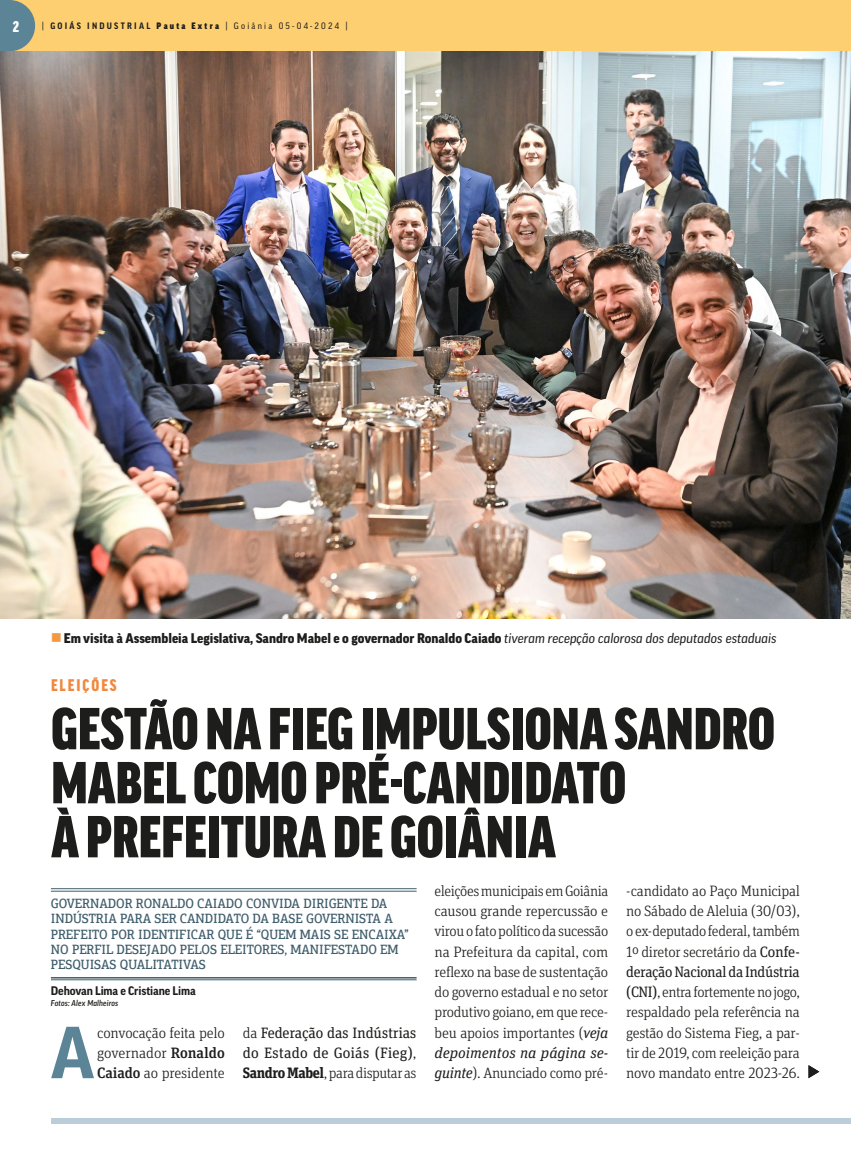
<style>
.page{position:relative;width:851px;height:1149px;background:#fff}
.page>*{position:absolute;margin:0;border:0;box-sizing:border-box;transform-origin:0 0}
.t1{font:700 70.8px "Good Pro";color:#5b8497}
.t2{font:900 condensed 57px/54px "Good Pro";color:#1d1d1b}
.t3{font:900 condensed 18px "Good Headline Pro";letter-spacing:.11em;color:#f1883d}
.t4{font:300 15px/20.2px "Unit Slab Pro";letter-spacing:-.02em;color:#1d1d1b;text-align:justify}
.t5{font:15px/20.2px "Unit Slab Pro";letter-spacing:-.02em;color:#1d1d1b;text-align:justify}
.t6{font:900 condensed 15px "Good Pro";color:#fff}
.t7{font:500 13.5px/15px "PF Agora Slab Pro";letter-spacing:-.005em;color:#405e6c;scale:.9 1}
.t8{font:900 13.5px "Good Pro";color:#1d1d1b}
.t9{font:700 12px "Good Pro";letter-spacing:-.01em;color:#1d1d1b}
.t10{font:9px "Good Pro Narr News";letter-spacing:.25em;color:#1d1d1b}
.t11{font:italic 500 8.25px "Good Pro";letter-spacing:.015em;color:#1d1d1b;scale:.93 1}
.s1{font-family:"Good Pro Narr";font-weight:700}
.s2{font-family:"Good Pro Narr Ultra"}
.s3{font-family:"Good Pro News";font-weight:400;font-style:italic}
.s4{font-weight:500}
.s5{font-weight:300}
.s6{font-weight:700}
.s7{font-weight:400;font-style:italic}
.s8{font-weight:400}
</style>
<div class="page">
<div style="left:0;top:0;width:850px;height:51px;background:#fecf71"></div>
<div style="left:51px;top:1117px;width:799px;height:6px;background:#bacdd8"></div>
<svg style="left:0;top:0;width:35px;height:51px;background:#738f91"></svg>
<img style="left:0;top:51px;width:850px;height:567px">
<hr style="left:51px;top:888px;width:365px;height:1px;background:#405e6c">
<hr style="left:51px;top:890px;width:365px;height:1px;background:#405e6c">
<hr style="left:51px;top:976px;width:365px;height:2px;background:#405e6c">
<hr style="left:51px;top:979px;width:365px;height:1px;background:#405e6c">
<svg style="left:808px;top:1065px;width:11px;height:12px"></svg>
<p class="t6" style="left:13px;top:18px;width:8px">2</p>
<p class="t10" style="left:42px;top:21px;width:307px">| <span class="s1">GOIÁS INDUSTRIAL</span> <span class="s2">Pauta Extra</span> | Goiânia 05-04-2024 |</p>
<p class="t8" style="left:64px;top:630px;width:714px">Em visita à Assembleia Legislativa, Sandro Mabel e o governador Ronaldo Caiado <span class="s3">tiveram recepção calorosa dos deputados estaduais</span></p>
<p class="t3" style="left:51px;top:676px;width:67px">ELEIÇÕES</p>
<h2 class="t2" style="left:51px;top:701px;width:725px">GESTÃO NA FIEG IMPULSIONA SANDRO<br>MABEL COMO PRÉ‑CANDIDATO<br>À PREFEITURA DE GOIÂNIA</h2>
<p class="t7" style="left:51px;top:896px;width:399px">GOVERNADOR RONALDO CAIADO CONVIDA DIRIGENTE DA INDÚSTRIA PARA SER CANDIDATO DA BASE GOVERNISTA A PREFEITO POR IDENTIFICAR QUE É “QUEM MAIS SE ENCAIXA” NO PERFIL DESEJADO PELOS ELEITORES, MANIFESTADO EM PESQUISAS QUALITATIVAS</p>
<p class="t9" style="left:51px;top:983px;width:146px">Dehovan Lima e Cristiane Lima</p>
<p class="t11" style="left:51px;top:997px;width:74px">Fotos: Alex Malheiros</p>
<h1 class="t1" style="left:51px;top:1012px;width:45px">A</h1>
<p class="t4" style="left:97px;top:1021px;width:129px">convocação feita pelo governador <span class="s4">Ronaldo Caiado</span> ao presidente</p>
<p class="t5" style="left:243px;top:1021px;width:175px"><span class="s5">da</span> Federação das Indústrias do Estado de Goiás (Fieg)<span class="s5">, </span><span class="s6">Sandro Mabel</span><span class="s5">, para disputar as</span></p>
<p class="t4" style="left:434px;top:879px;width:175px">eleições municipais em Goiânia causou grande repercussão e virou o fato político da sucessão na Prefeitura da capital, com reflexo na base de sustentação do governo estadual e no setor produtivo goiano, em que rece&shy;beu apoios importantes (<span class="s7">veja depoimentos na página se&shy;guinte</span>). Anunciado como pré-</p>
<p class="t4" style="left:626px;top:879px;width:175px">-candidato ao Paço Municipal no Sábado de Aleluia (30/03), o ex‑deputado federal, também 1º diretor secretário da <span class="s8">Confe‑ deração Nacional da Indústria (CNI)</span>, entra fortemente no jogo, respaldado pela referência na gestão do Sistema Fieg, a par&shy;tir de 2019, com reeleição para novo mandato entre 2023-26.</p>
</div>
